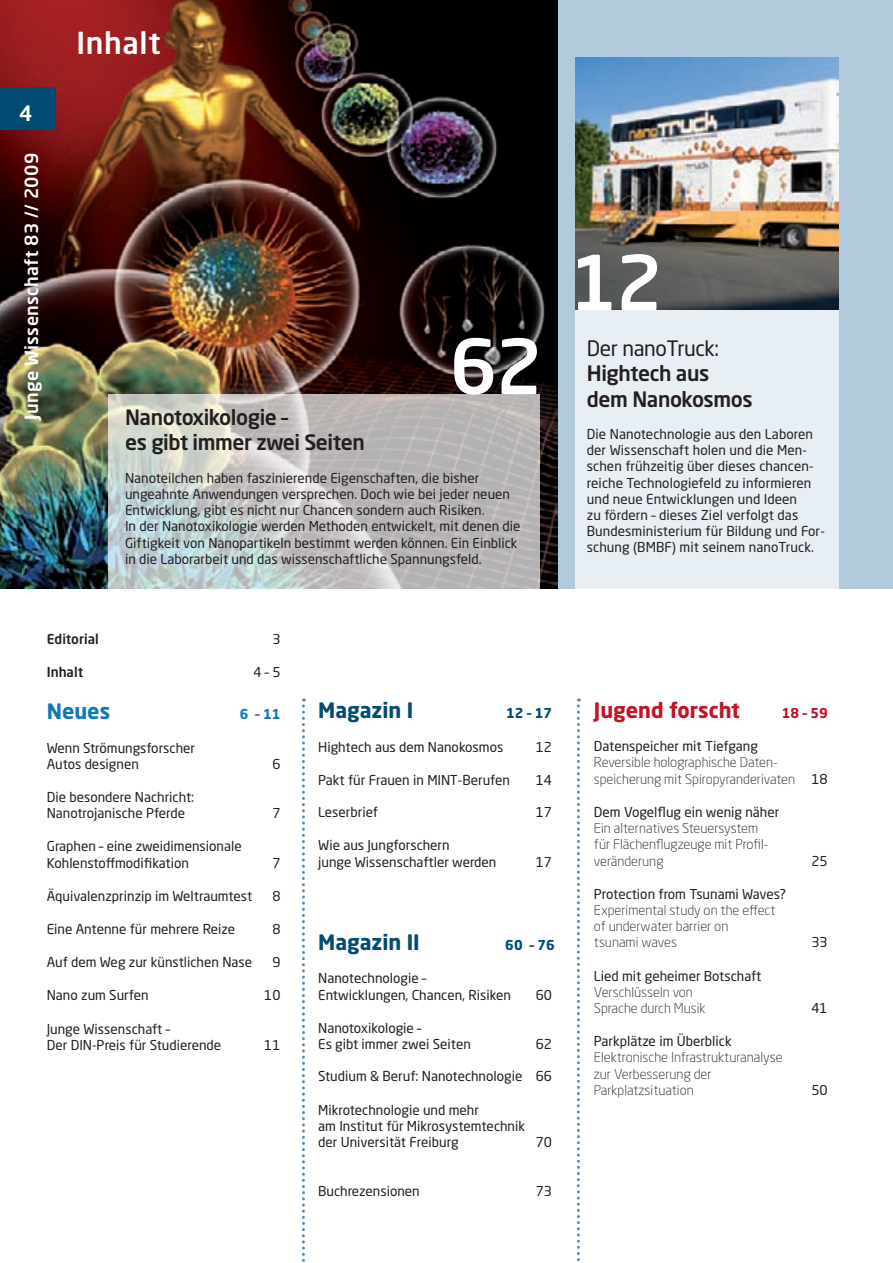
<style>
.page{position:relative;width:893px;height:1263px;background:#fff}
.page>*{position:absolute;margin:0;border:0;box-sizing:border-box;transform-origin:0 0}
.t1{font:500 75px "Neo Sans Std";color:#fff}
.t2{font:500 30px "Neo Sans Std";letter-spacing:.02em;color:#fff}
.t3{font:500 21px/25.2px "Neo Sans Std";letter-spacing:-.02em;color:#231f20}
.t4{font:700 21px "Neo Sans Std";color:#004c72}
.t5{font:700 21px "Neo Sans Std";color:#c31325}
.t6{font:21px "Neo Sans Std";letter-spacing:-.02em;color:#231f20}
.t7{font:700 21px "Neo Sans Std";color:#0f7ab8}
.t8{font:500 21px "Neo Sans Std";color:#fff}
.t9{font:500 18px "Neo Sans Std";letter-spacing:.02em;color:#fff}
.t10{font:13.5px/16.2px "Neo Sans Std";color:#231f20}
.t11{font:300 13.5px/16.2px "Neo Sans Std";color:#231f20}
.t12{font:500 13.5px "Neo Sans Std";color:#231f20}
.t13{font:700 13.5px "Neo Sans Std";color:#004c72}
.t14{font:700 13.5px "Neo Sans Std";color:#c31325}
.t15{font:700 13.5px "Neo Sans Std";color:#0f7ab8}
.s1{font-weight:400}
</style>
<div class="page">
<div style="left:0;top:0;width:893px;height:589px;background:#b1cadc"></div>
<img style="left:0;top:0;width:557px;height:589px">
<div style="left:0;top:87px;width:56px;height:43px;background:#004c72"></div>
<svg style="left:302px;top:698px;width:3px;height:564px"></svg>
<svg style="left:577px;top:698px;width:3px;height:564px"></svg>
<svg style="left:108px;top:394px;width:432px;height:195px;background:#c1c3c2"></svg>
<div style="left:575px;top:310px;width:264px;height:281px;background:#e7eef4"></div>
<img style="left:575px;top:57px;width:264px;height:252px">
<h3 class="t8" style="left:19px;top:100px;width:15px">4</h3>
<h3 class="t9" style="left:20px;top:420px;width:268px;rotate:-90deg">Junge Wissenschaft 83 // 2009</h3>
<h2 class="t2" style="left:77px;top:24px;width:85px">Inhalt</h2>
<h1 class="t1" style="left:570px;top:235px;width:94px">12</h1>
<h1 class="t1" style="left:450px;top:319px;width:95px">62</h1>
<h3 class="t6" style="left:587px;top:336px;width:134px">Der nanoTruck:</h3>
<h3 class="t3" style="left:587px;top:361px;width:167px">Hightech aus dem Nanokosmos</h3>
<p class="t10" style="left:587px;top:426px;width:239px">Die Nanotechnologie aus den Laboren der Wissenschaft holen und die Men&shy;schen frühzeitig über dieses chancen&shy;reiche Technologiefeld zu informieren und neue Entwicklungen und Ideen<br>zu fördern – dieses Ziel verfolgt das Bundesministerium für Bildung und For&shy;schung (BMBF) mit seinem nanoTruck.</p>
<h3 class="t3" style="left:125px;top:404px;width:241px">Nanotoxikologie –<br>es gibt immer zwei Seiten</h3>
<p class="t10" style="left:125px;top:469px;width:397px">Nanoteilchen haben faszinierende Eigenschaften, die bisher ungeahnte Anwendungen versprechen. Doch wie bei jeder neuen Entwicklung, gibt es nicht nur Chancen sondern auch Risiken.<br>In der Nanotoxikologie werden Methoden entwickelt, mit denen die Giftigkeit von Nanopartikeln bestimmt werden können. Ein Einblick in die Laborarbeit und das wissenschaftliche Spannungsfeld.</p>
<p class="t12" style="left:47px;top:630px;width:54px">Editorial</p>
<p class="t10" style="left:272px;top:631px;width:10px">3</p>
<p class="t12" style="left:47px;top:664px;width:38px">Inhalt</p>
<p class="t10" style="left:253px;top:664px;width:29px">4 – 5</p>
<h3 class="t7" style="left:47px;top:698px;width:65px">Neues</h3>
<p class="t15" style="left:240px;top:706px;width:42px">6 – 11</p>
<p class="t10" style="left:47px;top:739px;width:150px">Wenn Strömungsforscher<br>Autos designen</p>
<p class="t10" style="left:272px;top:755px;width:10px">6</p>
<p class="t10" style="left:47px;top:789px;width:149px">Die besondere Nachricht:<br>Nanotrojanische Pferde</p>
<p class="t10" style="left:47px;top:838px;width:196px">Graphen – eine zweidimensionale<br>Kohlenstoffmodifikation</p>
<p class="t10" style="left:272px;top:805px;width:10px">7</p>
<p class="t10" style="left:272px;top:854px;width:10px">7</p>
<p class="t10" style="left:47px;top:887px;width:207px">Äquivalenzprinzip im Weltraumtest</p>
<p class="t10" style="left:272px;top:887px;width:10px">8</p>
<p class="t10" style="left:47px;top:921px;width:190px">Eine Antenne für mehrere Reize</p>
<p class="t10" style="left:272px;top:921px;width:10px">8</p>
<p class="t10" style="left:47px;top:954px;width:207px">Auf dem Weg zur künstlichen Nase</p>
<p class="t10" style="left:272px;top:954px;width:10px">9</p>
<p class="t10" style="left:47px;top:987px;width:103px">Nano zum Surfen</p>
<p class="t10" style="left:264px;top:987px;width:18px">10</p>
<p class="t10" style="left:47px;top:1020px;width:176px">Junge Wissenschaft –<br>Der DIN-Preis für Studierende</p>
<p class="t10" style="left:264px;top:1037px;width:18px">11</p>
<h3 class="t4" style="left:318px;top:697px;width:97px">Magazin I</h3>
<p class="t13" style="left:506px;top:705px;width:48px">12 – 17</p>
<p class="t10" style="left:318px;top:738px;width:187px">Hightech aus dem Nanokosmos</p>
<p class="t10" style="left:536px;top:738px;width:18px">12</p>
<p class="t10" style="left:318px;top:771px;width:193px">Pakt für Frauen in MINT-Berufen</p>
<p class="t10" style="left:536px;top:771px;width:18px">14</p>
<p class="t10" style="left:318px;top:804px;width:61px">Leserbrief</p>
<p class="t10" style="left:536px;top:804px;width:18px">17</p>
<p class="t10" style="left:318px;top:837px;width:180px">Wie aus Jungforschern<br>junge Wissenschaftler werden</p>
<p class="t10" style="left:536px;top:853px;width:18px">17</p>
<h3 class="t4" style="left:318px;top:929px;width:103px">Magazin II</h3>
<p class="t13" style="left:505px;top:936px;width:51px">60 – 76</p>
<p class="t10" style="left:318px;top:970px;width:194px">Nanotechnologie –<br>Entwicklungen, Chancen, Risiken</p>
<p class="t10" style="left:536px;top:986px;width:18px">60</p>
<p class="t10" style="left:318px;top:1019px;width:154px">Nanotoxikologie –<br>Es gibt immer zwei Seiten</p>
<p class="t10" style="left:536px;top:1036px;width:18px">62</p>
<p class="t10" style="left:318px;top:1068px;width:235px">Studium &amp; Beruf: Nanotechnologie 66</p>
<p class="t10" style="left:318px;top:1101px;width:208px">Mikrotechnologie und mehr<br>am Institut für Mikrosystemtechnik der Universität Freiburg</p>
<p class="t10" style="left:536px;top:1134px;width:18px">70</p>
<p class="t10" style="left:318px;top:1183px;width:103px">Buchrezensionen</p>
<p class="t10" style="left:536px;top:1183px;width:18px">73</p>
<h3 class="t5" style="left:594px;top:697px;width:148px">Jugend forscht</h3>
<p class="t14" style="left:782px;top:704px;width:48px">18 – 59</p>
<p class="t10" style="left:594px;top:738px;width:166px">Datenspeicher mit Tiefgang</p>
<p class="t11" style="left:594px;top:754px;width:235px">Reversible holographische Daten&shy;speicherung mit Spiropyranderivaten <span class="s1">18</span></p>
<p class="t10" style="left:594px;top:804px;width:187px">Dem Vogelflug ein wenig näher</p>
<p class="t11" style="left:594px;top:820px;width:176px">Ein alternatives Steuersystem für Flächenflugzeuge mit Profil&shy;veränderung</p>
<p class="t10" style="left:811px;top:852px;width:18px">25</p>
<p class="t10" style="left:594px;top:885px;width:194px">Protection from Tsunami Waves?</p>
<p class="t11" style="left:594px;top:902px;width:183px">Experimental study on the effect of underwater barrier on tsunami waves</p>
<p class="t10" style="left:594px;top:967px;width:169px">Lied mit geheimer Botschaft</p>
<p class="t11" style="left:594px;top:983px;width:113px">Verschlüsseln von<br>Sprache durch Musik</p>
<p class="t10" style="left:594px;top:1033px;width:139px">Parkplätze im Überblick</p>
<p class="t11" style="left:594px;top:1049px;width:190px">Elektronische Infrastrukturanalyse zur Verbesserung der<br>Parkplatzsituation</p>
<p class="t10" style="left:811px;top:934px;width:18px">33</p>
<p class="t10" style="left:811px;top:1000px;width:18px">41</p>
<p class="t10" style="left:811px;top:1081px;width:18px">50</p>
</div>
